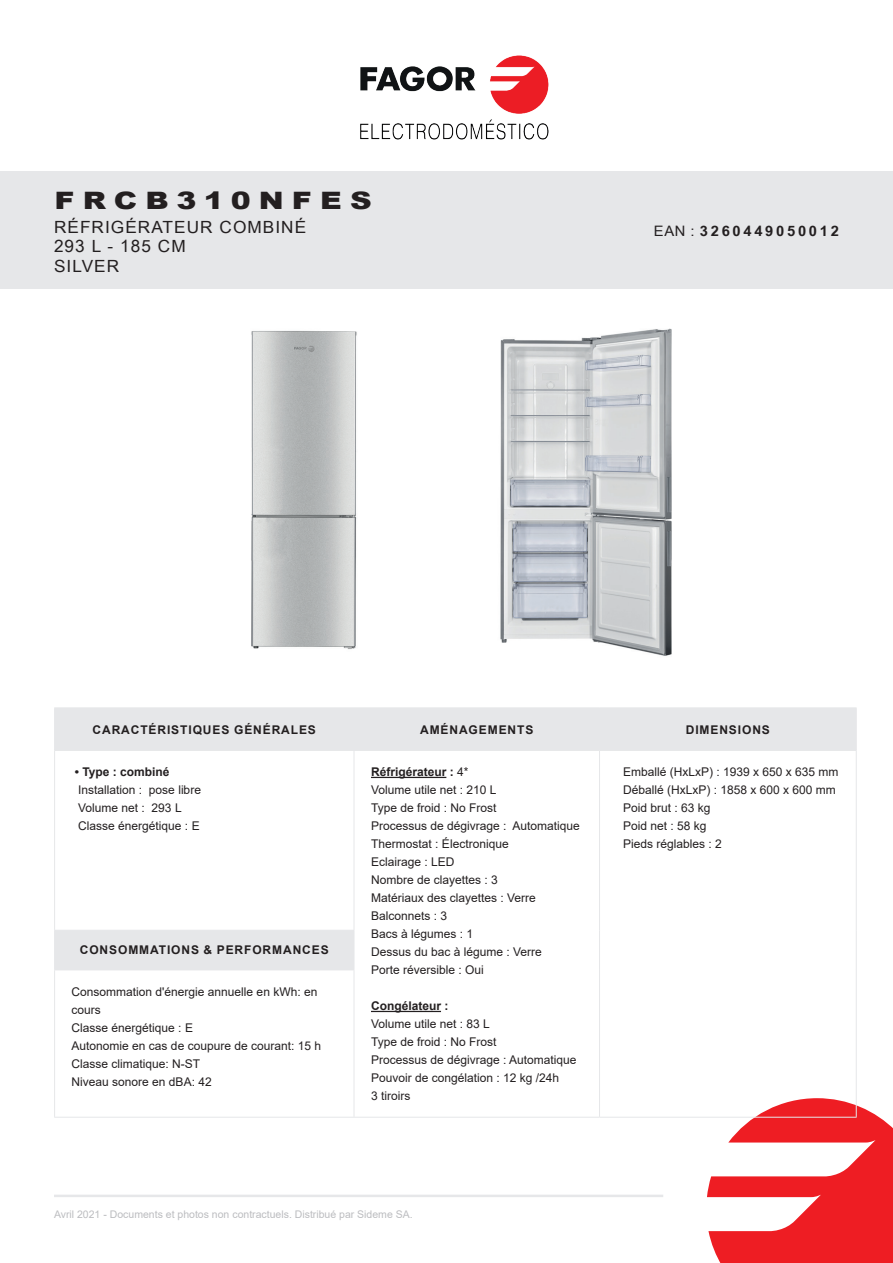
<style>
.page{position:relative;width:893px;height:1263px;background:#fff}
.page>*{position:absolute;margin:0;border:0;box-sizing:border-box;transform-origin:0 0}
.t1{font:900 24px "Arial";letter-spacing:.265em;color:#231f20;scale:1.25 1}
.t2{font:16.8px/19.5px "Arial Narrow";letter-spacing:.05em;color:#231f20;scale:1.25 1}
.t3{font:700 14.4px "Arial Narrow";letter-spacing:.15em;color:#231f20;scale:1.25 1}
.t4{font:12px/18px "Arial";color:#231f20}
.t5{font:700 12px "Arial";letter-spacing:.075em;color:#231f20}
.t6{font:700 12px "Arial";color:#231f20}
.t7{font:10.5px "Arial";color:#bcbdc0}
.s1{font-weight:400}
.s2{font-weight:700}
</style>
<div class="page">
<div style="left:0;top:171px;width:893px;height:117px;background:#e6e7e9"></div>
<hr style="left:54px;top:1194px;width:609px;height:3px;background:#e6e7e9">
<img style="left:360px;top:55px;width:189px;height:85px">
<svg style="left:707px;top:1098px;width:186px;height:165px"></svg>
<svg style="left:55px;top:708px;width:801px;height:262px"></svg>
<hr style="left:54px;top:707px;width:300px;height:1px;background:#e6e7e9">
<hr style="left:54px;top:708px;width:1px;height:42px;background:#e6e7e9">
<hr style="left:354px;top:707px;width:245px;height:1px;background:#e6e7e9">
<hr style="left:354px;top:708px;width:1px;height:42px;background:#e6e7e9">
<hr style="left:599px;top:707px;width:258px;height:1px;background:#e6e7e9">
<hr style="left:599px;top:708px;width:1px;height:42px;background:#e6e7e9">
<hr style="left:856px;top:708px;width:1px;height:42px;background:#e6e7e9">
<hr style="left:54px;top:750px;width:300px;height:1px;background:#e6e7e9">
<hr style="left:54px;top:751px;width:1px;height:179px;background:#e6e7e9">
<hr style="left:354px;top:750px;width:245px;height:1px;background:#e6e7e9">
<hr style="left:354px;top:751px;width:1px;height:179px;background:#e6e7e9">
<hr style="left:599px;top:750px;width:258px;height:1px;background:#e6e7e9">
<hr style="left:599px;top:751px;width:1px;height:179px;background:#e6e7e9">
<hr style="left:856px;top:751px;width:1px;height:179px;background:#e6e7e9">
<hr style="left:54px;top:930px;width:300px;height:1px;background:#e6e7e9">
<hr style="left:54px;top:930px;width:1px;height:39px;background:#e6e7e9">
<hr style="left:354px;top:930px;width:1px;height:39px;background:#e6e7e9">
<hr style="left:599px;top:930px;width:1px;height:40px;background:#e6e7e9">
<hr style="left:856px;top:930px;width:1px;height:40px;background:#e6e7e9">
<hr style="left:54px;top:969px;width:300px;height:1px;background:#e6e7e9">
<hr style="left:54px;top:970px;width:1px;height:147px;background:#e6e7e9">
<hr style="left:354px;top:970px;width:1px;height:147px;background:#e6e7e9">
<hr style="left:599px;top:970px;width:1px;height:147px;background:#e6e7e9">
<hr style="left:856px;top:970px;width:1px;height:147px;background:#e6e7e9">
<hr style="left:54px;top:1117px;width:300px;height:1px;background:#e6e7e9">
<hr style="left:354px;top:1117px;width:245px;height:1px;background:#e6e7e9">
<hr style="left:599px;top:1117px;width:258px;height:1px;background:#e6e7e9">
<hr style="left:371px;top:777px;width:75px;height:1px;background:#231f20">
<hr style="left:371px;top:1011px;width:70px;height:1px;background:#231f20">
<img style="left:500px;top:328px;width:172px;height:328px">
<img style="left:251px;top:331px;width:106px;height:318px">
<h1 class="t1" style="left:55px;top:183px;width:255px">FRCB310NFES</h1>
<h2 class="t2" style="left:54px;top:217px;width:203px">RÉFRIGÉRATEUR COMBINÉ<br>293 L - 185 CM<br>SILVER</h2>
<p class="t3" style="left:654px;top:220px;width:150px"><span class="s1">EAN :</span> 3260449050012</p>
<p class="t5" style="left:93px;top:721px;width:225px">CARACTÉRISTIQUES GÉNÉRALES</p>
<p class="t5" style="left:420px;top:721px;width:115px">AMÉNAGEMENTS</p>
<p class="t5" style="left:686px;top:721px;width:86px">DIMENSIONS</p>
<p class="t6" style="left:75px;top:763px;width:96px">• Type : combiné</p>
<p class="t4" style="left:78px;top:781px;width:124px">Installation : pose libre<br>Volume net : 293 L<br>Classe énergétique : E</p>
<p class="t4" style="left:371px;top:763px;width:210px"><span class="s2">Réfrigérateur :</span> 4*<br>Volume utile net : 210 L<br>Type de froid : No Frost<br>Processus de dégivrage : Automatique<br>Thermostat : Électronique<br>Eclairage : LED<br>Nombre de clayettes : 3<br>Matériaux des clayettes : Verre<br>Balconnets : 3<br>Bacs à légumes : 1<br>Dessus du bac à légume : Verre<br>Porte réversible : Oui</p>
<p class="t6" style="left:371px;top:997px;width:79px">Congélateur :</p>
<p class="t4" style="left:371px;top:1015px;width:207px">Volume utile net : 83 L<br>Type de froid : No Frost<br>Processus de dégivrage : Automatique<br>Pouvoir de congélation : 12 kg /24h<br>3 tiroirs</p>
<p class="t4" style="left:623px;top:763px;width:217px">Emballé (HxLxP) : 1939 x 650 x 635 mm<br>Déballé (HxLxP) : 1858 x 600 x 600 mm<br>Poid brut : 63 kg<br>Poid net : 58 kg<br>Pieds réglables : 2</p>
<p class="t5" style="left:80px;top:942px;width:250px">CONSOMMATIONS &amp; PERFORMANCES</p>
<p class="t4" style="left:72px;top:982px;width:251px">Consommation d'énergie annuelle en kWh: en cours<br>Classe énergétique : E<br>Autonomie en cas de coupure de courant: 15 h<br>Classe climatique: N-ST<br>Niveau sonore en dBA: 42</p>
<p class="t7" style="left:54px;top:1207px;width:360px">Avril 2021 - Documents et photos non contractuels. Distribué par Sideme SA.</p>
</div>
